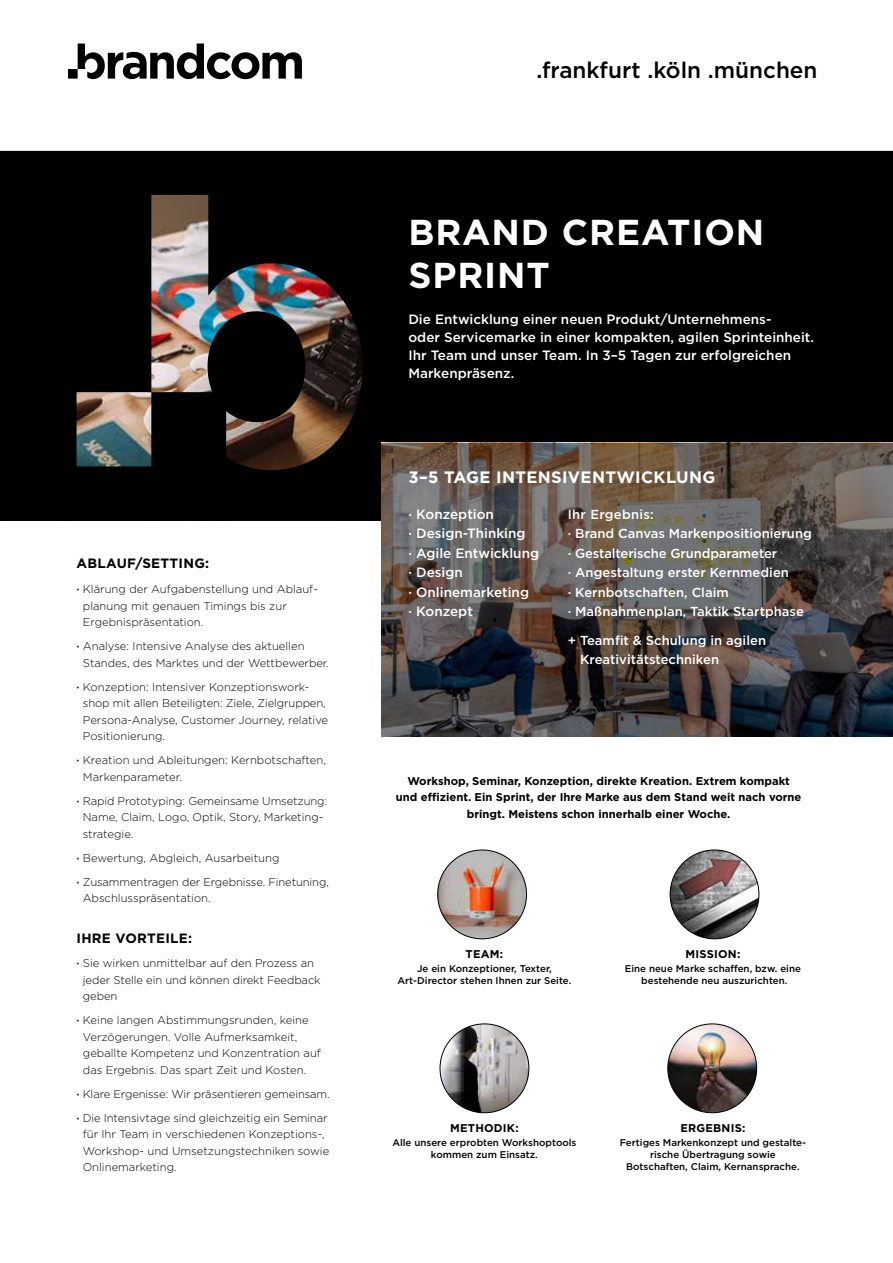
<style>
.page{position:relative;width:893px;height:1263px;background:#fff}
.page>*{position:absolute;margin:0;border:0;box-sizing:border-box;transform-origin:0 0}
.t1{font:700 36px/43.2px "Gotham";letter-spacing:.025em;color:#fff}
.t2{font:500 22.5px "Gotham";color:#000}
.t3{font:700 16.5px "Gotham";letter-spacing:.02em;color:#fff}
.t4{font:500 13.5px/19.5px "Gotham";color:#fff}
.t5{font:700 13.5px "Gotham";letter-spacing:.02em;color:#000}
.t6{font:500 13.05px/19.5px "Gotham";color:#fff}
.t7{font:300 11.25px/16.5px "Gotham";color:#000}
.t8{font:700 11.25px/16.5px "Gotham";color:#000;text-align:center}
.t9{font:700 11.25px "Gotham";letter-spacing:.02em;color:#000}
.t10{font:500 9.75px/12px "Gotham";color:#000;text-align:center}
.s1{font-weight:500}
</style>
<div class="page">
<svg style="left:68px;top:44px;width:234px;height:35px"></svg>
<svg style="left:0;top:151px;width:893px;height:370px;background:#0e0d0c"></svg>
<svg style="left:381px;top:443px;width:512px;height:293px;background:#524c49"></svg>
<img style="left:440px;top:1024px;width:89px;height:89px;border-radius:44px">
<img style="left:438px;top:850px;width:88px;height:89px">
<img style="left:670px;top:850px;width:89px;height:89px;border-radius:44px">
<img style="left:668px;top:1024px;width:89px;height:89px;border-radius:44px">
<p class="t5" style="left:77px;top:555px;width:134px">ABLAUF/SETTING:</p>
<p class="t7" style="left:83px;top:581px;width:236px;text-indent:-6px"><span class="s1">·</span> Klärung der Aufgabenstellung und Ablauf&shy;planung mit genauen Timings bis zur<br>Ergebnispräsentation.</p>
<p class="t7" style="left:83px;top:638px;width:247px;text-indent:-6px"><span class="s1">·</span> Analyse: Intensive Analyse des aktuellen<br>Standes, des Marktes und der Wettbewerber.</p>
<p class="t7" style="left:83px;top:678px;width:247px;text-indent:-6px"><span class="s1">·</span> Konzeption: Intensiver Konzeptionswork&shy;shop mit allen Beteiligten: Ziele, Zielgruppen, Persona-Analyse, Customer Journey, relative Positionierung.</p>
<p class="t7" style="left:83px;top:752px;width:244px;text-indent:-6px"><span class="s1">·</span> Kreation und Ableitungen: Kernbotschaften,<br>Markenparameter.</p>
<p class="t7" style="left:83px;top:792px;width:246px;text-indent:-6px"><span class="s1">·</span> Rapid Prototyping: Gemeinsame Umsetzung:<br>Name, Claim, Logo, Optik, Story, Marketing&shy;strategie.</p>
<p class="t7" style="left:77px;top:845px;width:254px;line-height:24px"><span class="s1">·</span> Bewertung, Abgleich, Ausarbeitung<br><span class="s1">·</span> Zusammentragen der Ergebnisse. Finetuning,</p>
<p class="t7" style="left:83px;top:890px;width:130px">Abschlusspräsentation.</p>
<p class="t5" style="left:77px;top:929px;width:117px">IHRE VORTEILE:</p>
<p class="t7" style="left:83px;top:955px;width:239px;text-indent:-6px"><span class="s1">·</span> Sie wirken unmittelbar auf den Prozess an jeder Stelle ein und können direkt Feedback geben</p>
<p class="t7" style="left:83px;top:1012px;width:240px;text-indent:-6px"><span class="s1">·</span> Keine langen Abstimmungsrunden, keine Verzögerungen. Volle Aufmerksamkeit, geballte Kompetenz und Konzentration auf das Ergebnis. Das spart Zeit und Kosten.</p>
<p class="t7" style="left:77px;top:1082px;width:255px;line-height:24px"><span class="s1">·</span> Klare Ergenisse: Wir präsentieren gemeinsam. <span class="s1">·</span> Die Intensivtage sind gleichzeitig ein Seminar</p>
<p class="t7" style="left:83px;top:1126px;width:248px">für Ihr Team in verschiedenen Konzeptions-,<br>Workshop- und Umsetzungstechniken sowie<br>Onlinemarketing.</p>
<h2 class="t2" style="left:536px;top:56px;width:283px">.frankfurt .köln .münchen</h2>
<h1 class="t1" style="left:408px;top:210px;width:357px">BRAND CREATION<br>SPRINT</h1>
<p class="t4" style="left:408px;top:310px;width:407px;line-height:18px">Die Entwicklung einer neuen Produkt/Unternehmens-<br>oder Servicemarke in einer kompakten, agilen Sprinteinheit.<br>Ihr Team und unser Team. In 3–5 Tagen zur erfolgreichen Markenpräsenz.</p>
<h3 class="t3" style="left:408px;top:466px;width:308px">3–5 TAGE INTENSIVENTWICKLUNG</h3>
<p class="t4" style="left:408px;top:504px;width:132px">· Konzeption<br>· Design-Thinking<br>· Agile Entwicklung · Design<br>· Onlinemarketing<br>· Konzept</p>
<p class="t6" style="left:568px;top:504px;width:245px">Ihr Ergebnis:<br>· Brand Canvas Markenpositionierung · Gestalterische Grundparameter<br>· Angestaltung erster Kernmedien<br>· Kernbotschaften, Claim<br>· Maßnahmenplan, Taktik Startphase</p>
<p class="t6" style="left:580px;top:630px;width:187px;text-indent:-12px">+ Teamfit &amp; Schulung in agilen<br>Kreativitätstechniken</p>
<p class="t8" style="left:396px;top:772px;width:407px">Workshop, Seminar, Konzeption, direkte Kreation. Extrem kompakt und effizient. Ein Sprint, der Ihre Marke aus dem Stand weit nach vorne bringt. Meistens schon innerhalb einer Woche.</p>
<p class="t8" style="left:466px;top:945px;width:39px">TEAM:</p>
<p class="t10" style="left:398px;top:962px;width:175px">Je ein Konzeptioner, Texter,<br>Art-Director stehen Ihnen zur Seite.</p>
<p class="t9" style="left:685px;top:947px;width:56px">MISSION:</p>
<p class="t10" style="left:625px;top:963px;width:178px">Eine neue Marke schaffen, bzw. eine bestehende neu auszurichten.</p>
<p class="t9" style="left:450px;top:1120px;width:70px">METHODIK:</p>
<p class="t10" style="left:392px;top:1137px;width:186px">Alle unsere erprobten Workshoptools kommen zum Einsatz.</p>
<p class="t9" style="left:680px;top:1120px;width:67px">ERGEBNIS:</p>
<p class="t10" style="left:620px;top:1137px;width:188px">Fertiges Markenkonzept und gestalte&shy;rische Übertragung sowie<br>Botschaften, Claim, Kernansprache.</p>
</div>
